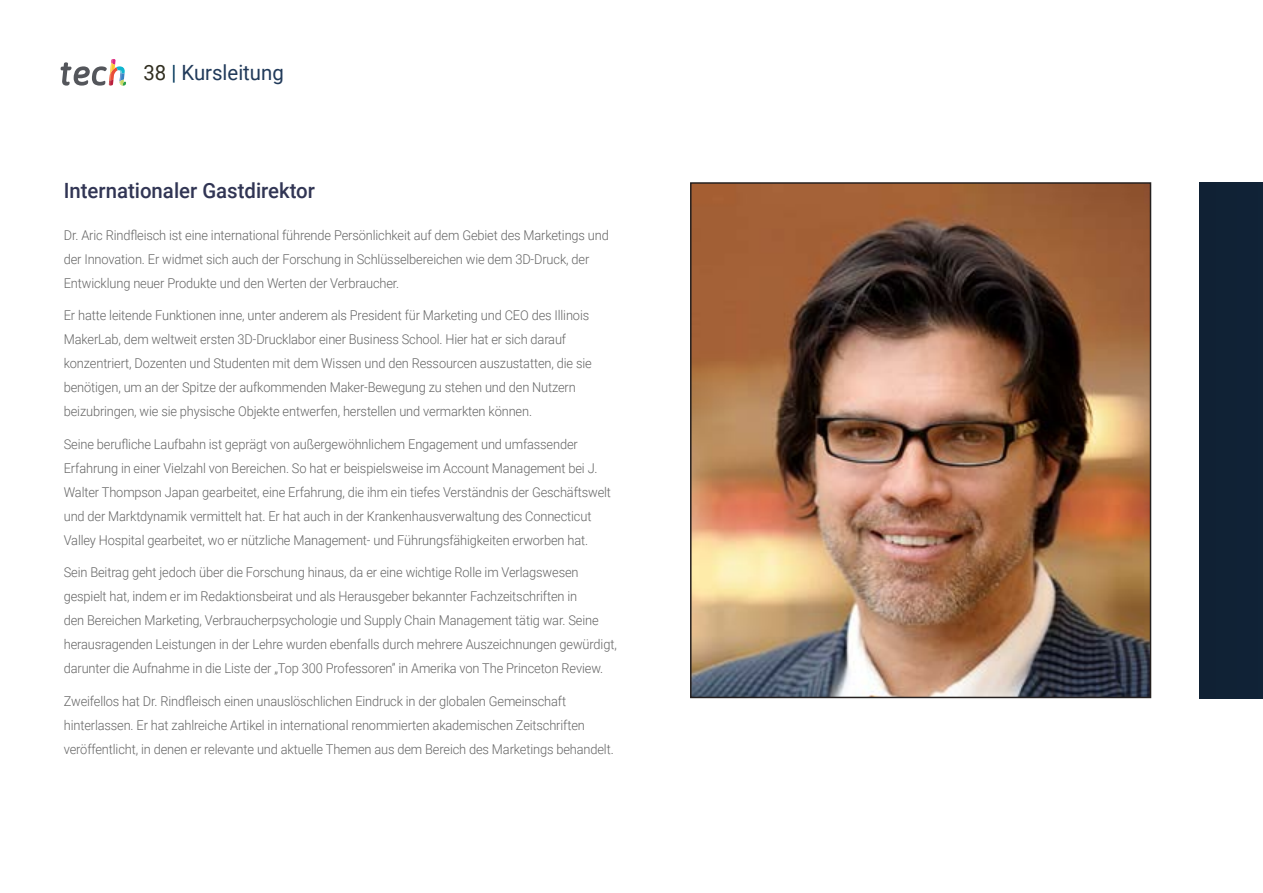
<style>
.page{position:relative;width:1263px;height:893px;background:#fff}
.page>*{position:absolute;margin:0;border:0;box-sizing:border-box;transform-origin:0 0}
.t1{font:500 21px "Roboto";color:#313554}
.t2{font:21px "Roboto";color:#213a5a}
.t3{font:300 13.5px/24px "Roboto";letter-spacing:-.01em;color:#656565;scale:.95 1}
.s1{color:#312e20}
.s2{color:#00365a}
</style>
<div class="page">
<div style="left:1199px;top:182px;width:64px;height:516px;background:#102235"></div>
<svg style="left:61px;top:59px;width:65px;height:27px"></svg>
<img style="left:693px;top:185px;width:455px;height:510px">
<div style="left:690px;top:182px;width:461px;height:516px;border:2px solid #25201f"></div>
<h1 class="t2" style="left:144px;top:57px;width:142px"><span class="s1">38</span> <span class="s2">|</span> Kursleitung</h1>
<h1 class="t1" style="left:64px;top:176px;width:253px">Internationaler Gastdirektor</h1>
<p class="t3" style="left:64px;top:222px;width:575px">Dr. Aric Rindfleisch ist eine international führende Persönlichkeit auf dem Gebiet des Marketings und der Innovation. Er widmet sich auch der Forschung in Schlüsselbereichen wie dem 3D-Druck, der<br>Entwicklung neuer Produkte und den Werten der Verbraucher.</p>
<p class="t3" style="left:64px;top:303px;width:557px">Er hatte leitende Funktionen inne, unter anderem als President für Marketing und CEO des Illinois MakerLab, dem weltweit ersten 3D-Drucklabor einer Business School. Hier hat er sich darauf konzentriert, Dozenten und Studenten mit dem Wissen und den Ressourcen auszustatten, die sie benötigen, um an der Spitze der aufkommenden Maker-Bewegung zu stehen und den Nutzern beizubringen, wie sie physische Objekte entwerfen, herstellen und vermarkten können.</p>
<p class="t3" style="left:64px;top:431px;width:577px">Seine berufliche Laufbahn ist geprägt von außergewöhnlichem Engagement und umfassender Erfahrung in einer Vielzahl von Bereichen. So hat er beispielsweise im Account Management bei J.<br>Walter Thompson Japan gearbeitet, eine Erfahrung, die ihm ein tiefes Verständnis der Geschäftswelt und der Marktdynamik vermittelt hat. Er hat auch in der Krankenhausverwaltung des Connecticut Valley Hospital gearbeitet, wo er nützliche Management- und Führungsfähigkeiten erworben hat.</p>
<p class="t3" style="left:64px;top:560px;width:584px">Sein Beitrag geht jedoch über die Forschung hinaus, da er eine wichtige Rolle im Verlagswesen gespielt hat, indem er im Redaktionsbeirat und als Herausgeber bekannter Fachzeitschriften in<br>den Bereichen Marketing, Verbraucherpsychologie und Supply Chain Management tätig war. Seine herausragenden Leistungen in der Lehre wurden ebenfalls durch mehrere Auszeichnungen gewürdigt, darunter die Aufnahme in die Liste der „Top 300 Professoren” in Amerika von The Princeton Review.</p>
<p class="t3" style="left:64px;top:688px;width:580px">Zweifellos hat Dr. Rindfleisch einen unauslöschlichen Eindruck in der globalen Gemeinschaft hinterlassen. Er hat zahlreiche Artikel in international renommierten akademischen Zeitschriften veröffentlicht, in denen er relevante und aktuelle Themen aus dem Bereich des Marketings behandelt.</p>
</div>
